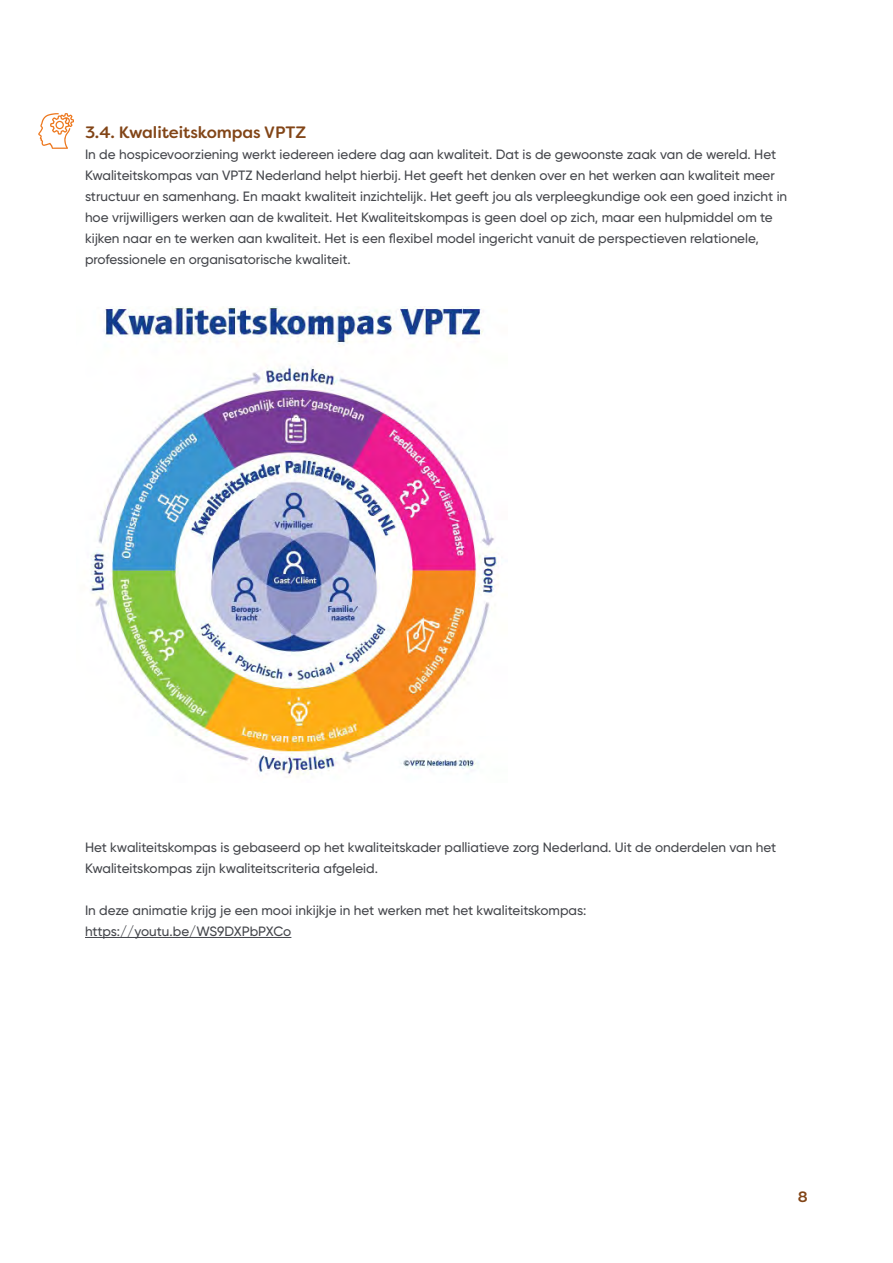
<style>
.page{position:relative;width:893px;height:1263px;background:#fff}
.page>*{position:absolute;margin:0;border:0;box-sizing:border-box;transform-origin:0 0}
.t1{font:500 16.5px "Filson Soft";letter-spacing:-.005em;color:#824517}
.t2{font:500 15px "Filson Soft";color:#824517}
.t3{font:500 13.5px/21px "Gilroy";color:#44464b}
</style>
<div class="page">
<img style="left:91px;top:306px;width:407px;height:470px">
<hr style="left:85px;top:937px;width:206px;height:1px;background:#44464b">
<svg style="left:38px;top:113px;width:36px;height:36px"></svg>
<p class="t1" style="left:85px;top:122px;width:223px">3.4. Kwaliteitskompas VPTZ</p>
<p class="t3" style="left:85px;top:144px;width:704px">In de hospicevoorziening werkt iedereen iedere dag aan kwaliteit. Dat is de gewoonste zaak van de wereld. Het Kwaliteitskompas van VPTZ Nederland helpt hierbij. Het geeft het denken over en het werken aan kwaliteit meer structuur en samenhang. En maakt kwaliteit inzichtelijk. Het geeft jou als verpleegkundige ook een goed inzicht in hoe vrijwilligers werken aan de kwaliteit. Het Kwaliteitskompas is geen doel op zich, maar een hulpmiddel om te kijken naar en te werken aan kwaliteit. Het is een flexibel model ingericht vanuit de perspectieven relationele, professionele en organisatorische kwaliteit.</p>
<p class="t3" style="left:85px;top:837px;width:693px">Het kwaliteitskompas is gebaseerd op het kwaliteitskader palliatieve zorg Nederland. Uit de onderdelen van het<br>Kwaliteitskompas zijn kwaliteitscriteria afgeleid.</p>
<p class="t3" style="left:85px;top:900px;width:503px">In deze animatie krijg je een mooi inkijkje in het werken met het kwaliteitskompas: https://youtu.be/WS9DXPbPXCo</p>
<p class="t2" style="left:798px;top:1186px;width:12px">8</p>
</div>
